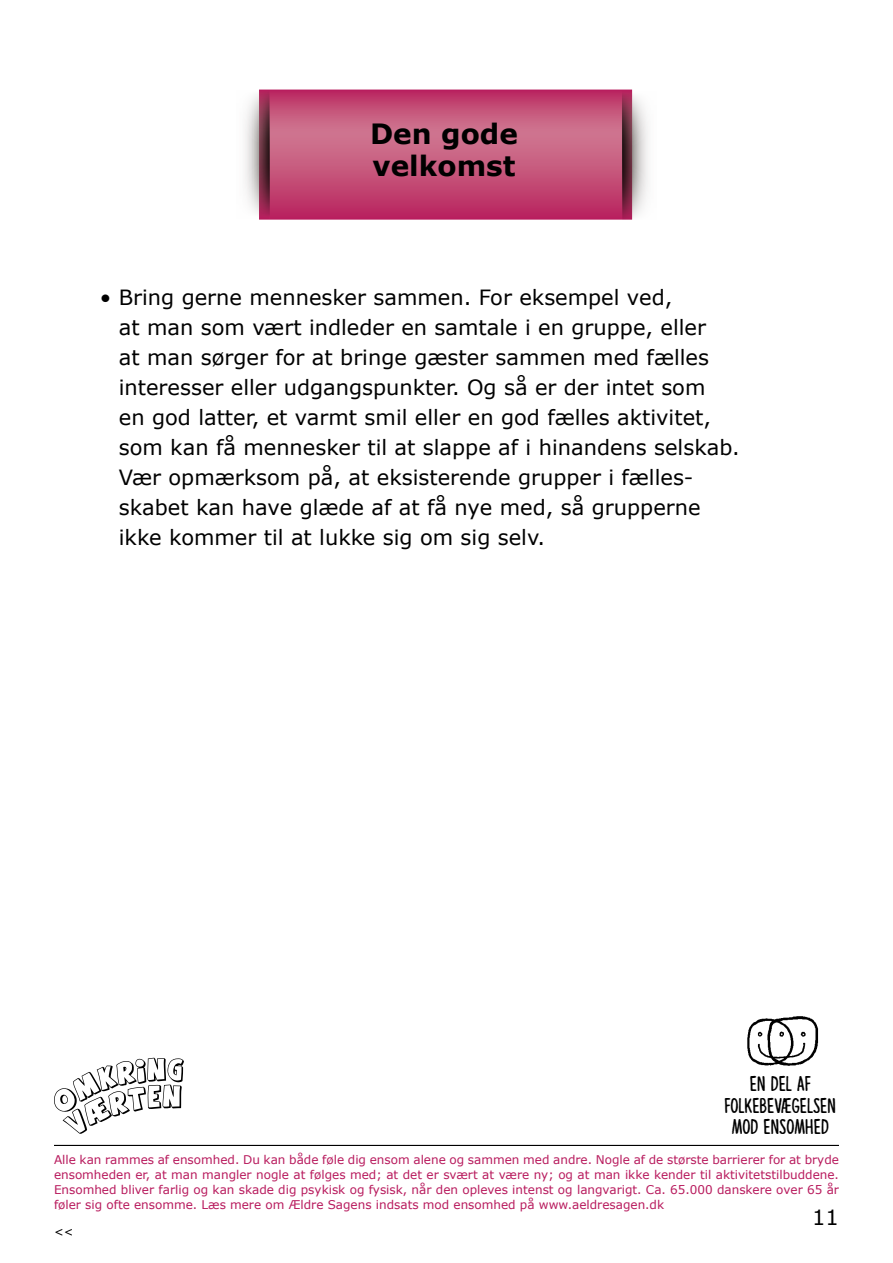
<style>
.page{position:relative;width:893px;height:1263px;background:#fff}
.page>*{position:absolute;margin:0;border:0;box-sizing:border-box;transform-origin:0 0}
.t1{font:700 27.9px/32px "Verdana";color:#000}
.t2{font:21.3px/21.3px "Lazingonasunnyafternoon";color:#000;text-align:center}
.t3{font:21px/30px "Verdana";color:#000}
.t4{font:12px/15px "Verdana";color:#b81a5d;text-align:justify}
.t5{font:12px "Verdana";color:#000}
</style>
<div class="page">
<hr style="left:54px;top:1145px;width:785px;height:1px;background:#000">
<img style="left:747px;top:1016px;width:72px;height:50px">
<svg style="left:54px;top:1058px;width:130px;height:76px"></svg>
<svg style="left:270px;top:90px;width:352px;height:130px;background:#c45078"></svg>
<svg style="left:622px;top:89px;width:26px;height:131px"></svg>
<svg style="left:245px;top:89px;width:25px;height:131px"></svg>
<h1 class="t1" style="left:370px;top:118px;width:149px">Den gode velkomst</h1>
<p class="t3" style="left:119px;top:283px;width:623px;text-indent:-19px">• Bring gerne mennesker sammen. For eksempel ved,<br>at man som vært indleder en samtale i en gruppe, eller<br>at man sørger for at bringe gæster sammen med fælles interesser eller udgangspunkter. Og så er der intet som<br>en god latter, et varmt smil eller en god fælles aktivitet, som kan få mennesker til at slappe af i hinandens selskab.<br>Vær opmærksom på, at eksisterende grupper i fælles&shy;skabet kan have glæde af at få nye med, så grupperne ikke kommer til at lukke sig om sig selv.</p>
<p class="t2" style="left:750px;top:1072px;width:62px">EN DEL AF</p>
<p class="t2" style="left:725px;top:1094px;width:113px">FOLKEBEVÆGELSEN<br>MOD ENSOMHED</p>
<p class="t4" style="left:54px;top:1152px;width:786px">Alle kan rammes af ensomhed. Du kan både føle dig ensom alene og sammen med andre. Nogle af de største barrierer for at bryde ensomheden er, at man mangler nogle at følges med; at det er svært at være ny; og at man ikke kender til aktivitetstilbuddene.<br>Ensomhed bliver farlig og kan skade dig psykisk og fysisk, når den opleves intenst og langvarigt. Ca. 65.000 danskere over 65 år føler sig ofte ensomme. Læs mere om Ældre Sagens indsats mod ensomhed på www.aeldresagen.dk</p>
<p class="t3" style="left:812px;top:1203px;width:28px">11</p>
<p class="t5" style="left:54px;top:1224px;width:21px">&lt;&lt;</p>
</div>
